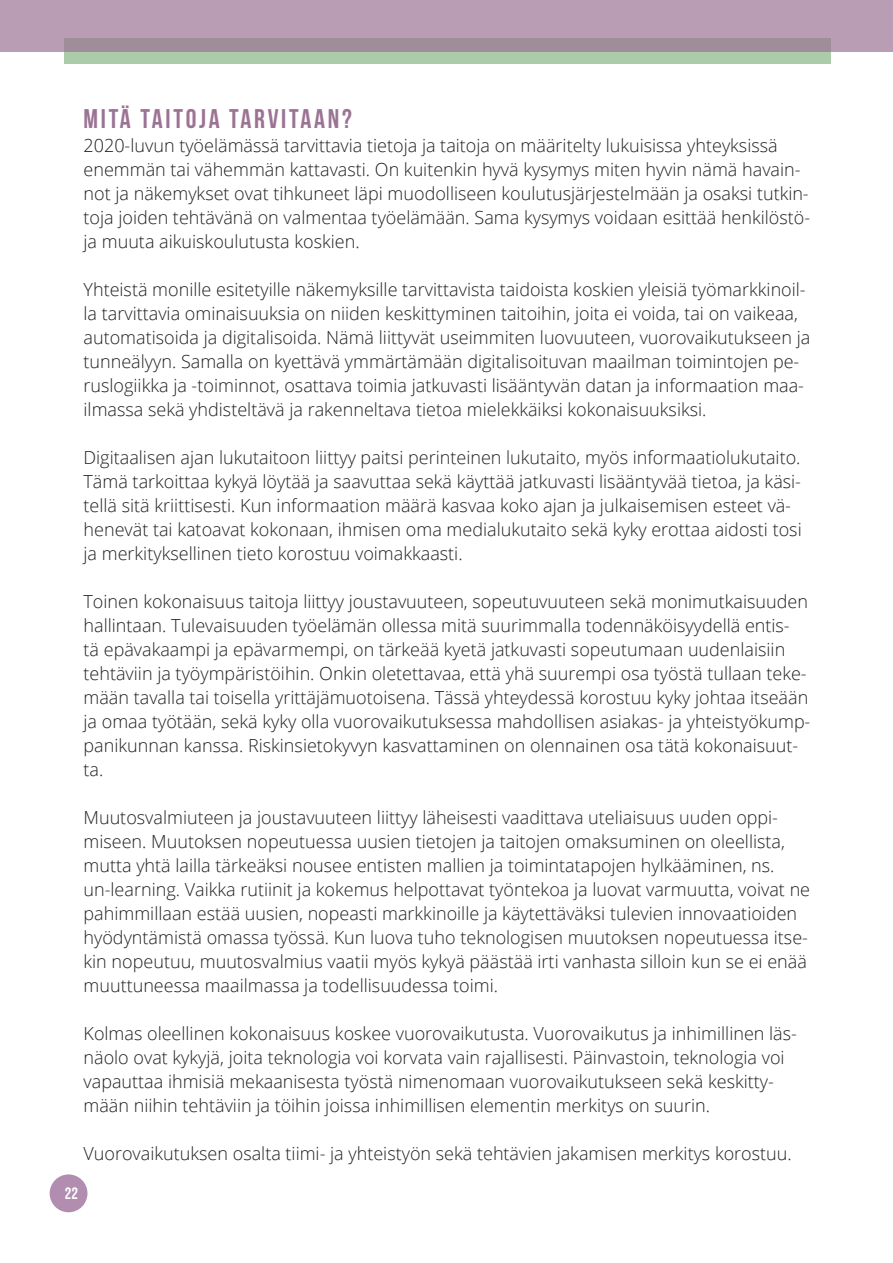
<style>
.page{position:relative;width:893px;height:1263px;background:#fff}
.page>*{position:absolute;margin:0;border:0;box-sizing:border-box;transform-origin:0 0}
.t1{font:27px "Bebas Neue";letter-spacing:.1em;color:#9c7394}
.t2{font:300 18px/24px "Open Sans";color:#231f20}
.t3{font:16.5px "Bebas Neue";color:#fff}
</style>
<div class="page">
<div style="left:50px;top:1174px;width:37px;height:38px;background:#b28db0;border-radius:50%"></div>
<div style="left:64px;top:38px;width:766px;height:26px;background:#abcba9"></div>
<div style="left:0;top:0;width:893px;height:51px;background:linear-gradient(to bottom,#c0a2bc,#a791a1)"></div>
<h1 class="t1" style="left:84px;top:104px;width:270px">MITÄ TAITOJA TARVITAAN?</h1>
<p class="t2" style="left:84px;top:133px;width:728px">2020-luvun työelämässä tarvittavia tietoja ja taitoja on määritelty lukuisissa yhteyksissä enemmän tai vähemmän kattavasti. On kuitenkin hyvä kysymys miten hyvin nämä havain&shy;not ja näkemykset ovat tihkuneet läpi muodolliseen koulutusjärjestelmään ja osaksi tutkin&shy;toja joiden tehtävänä on valmentaa työelämään. Sama kysymys voidaan esittää henkilöstö&shy;ja muuta aikuiskoulutusta koskien.</p>
<p class="t2" style="left:84px;top:277px;width:728px">Yhteistä monille esitetyille näkemyksille tarvittavista taidoista koskien yleisiä työmarkkinoil&shy;la tarvittavia ominaisuuksia on niiden keskittyminen taitoihin, joita ei voida, tai on vaikeaa, automatisoida ja digitalisoida. Nämä liittyvät useimmiten luovuuteen, vuorovaikutukseen ja tunneälyyn. Samalla on kyettävä ymmärtämään digitalisoituvan maailman toimintojen pe&shy;ruslogiikka ja -toiminnot, osattava toimia jatkuvasti lisääntyvän datan ja informaation maa&shy;ilmassa sekä yhdisteltävä ja rakenneltava tietoa mielekkäiksi kokonaisuuksiksi.</p>
<p class="t2" style="left:84px;top:445px;width:720px">Digitaalisen ajan lukutaitoon liittyy paitsi perinteinen lukutaito, myös informaatiolukutaito.<br>Tämä tarkoittaa kykyä löytää ja saavuttaa sekä käyttää jatkuvasti lisääntyvää tietoa, ja käsi&shy;tellä sitä kriittisesti. Kun informaation määrä kasvaa koko ajan ja julkaisemisen esteet vä&shy;henevät tai katoavat kokonaan, ihmisen oma medialukutaito sekä kyky erottaa aidosti tosi ja merkityksellinen tieto korostuu voimakkaasti.</p>
<p class="t2" style="left:84px;top:589px;width:728px">Toinen kokonaisuus taitoja liittyy joustavuuteen, sopeutuvuuteen sekä monimutkaisuuden hallintaan. Tulevaisuuden työelämän ollessa mitä suurimmalla todennäköisyydellä entis-<br>tä epävakaampi ja epävarmempi, on tärkeää kyetä jatkuvasti sopeutumaan uudenlaisiin tehtäviin ja työympäristöihin. Onkin oletettavaa, että yhä suurempi osa työstä tullaan teke&shy;mään tavalla tai toisella yrittäjämuotoisena. Tässä yhteydessä korostuu kyky johtaa itseään ja omaa työtään, sekä kyky olla vuorovaikutuksessa mahdollisen asiakas- ja yhteistyökump&shy;panikunnan kanssa. Riskinsietokyvyn kasvattaminen on olennainen osa tätä kokonaisuut&shy;ta.</p>
<p class="t2" style="left:84px;top:805px;width:728px">Muutosvalmiuteen ja joustavuuteen liittyy läheisesti vaadittava uteliaisuus uuden oppi&shy;miseen. Muutoksen nopeutuessa uusien tietojen ja taitojen omaksuminen on oleellista, mutta yhtä lailla tärkeäksi nousee entisten mallien ja toimintatapojen hylkääminen, ns. un-learning. Vaikka rutiinit ja kokemus helpottavat työntekoa ja luovat varmuutta, voivat ne pahimmillaan estää uusien, nopeasti markkinoille ja käytettäväksi tulevien innovaatioiden hyödyntämistä omassa työssä. Kun luova tuho teknologisen muutoksen nopeutuessa itse&shy;kin nopeutuu, muutosvalmius vaatii myös kykyä päästää irti vanhasta silloin kun se ei enää muuttuneessa maailmassa ja todellisuudessa toimi.</p>
<p class="t2" style="left:84px;top:1021px;width:715px">Kolmas oleellinen kokonaisuus koskee vuorovaikutusta. Vuorovaikutus ja inhimillinen läs&shy;näolo ovat kykyjä, joita teknologia voi korvata vain rajallisesti. Päinvastoin, teknologia voi vapauttaa ihmisiä mekaanisesta työstä nimenomaan vuorovaikutukseen sekä keskitty&shy;mään niihin tehtäviin ja töihin joissa inhimillisen elementin merkitys on suurin.</p>
<p class="t2" style="left:84px;top:1141px;width:710px">Vuorovaikutuksen osalta tiimi- ja yhteistyön sekä tehtävien jakamisen merkitys korostuu.</p>
<p class="t3" style="left:65px;top:1184px;width:15px">22</p>
</div>
